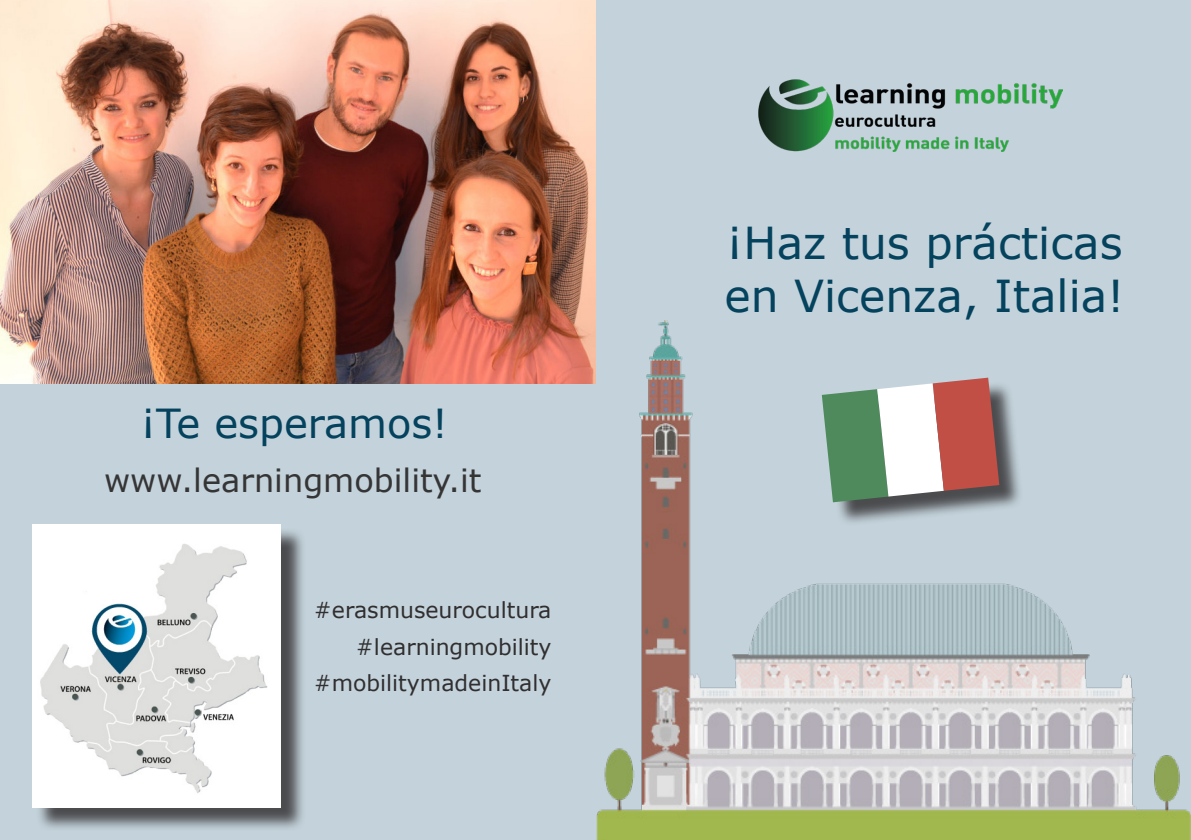
<style>
.page{position:relative;width:1191px;height:840px;background:#fff}
.page>*{position:absolute;margin:0;border:0;box-sizing:border-box;transform-origin:0 0}
.t1{font:44px "Verdana";color:#04425d}
.t2{font:40px "Verdana";color:#04425d}
.t3{font:32px "Verdana";color:#363536}
.t4{font:22px "Verdana";color:#312f30}
</style>
<div class="page">
<div style="left:0;top:0;width:1191px;height:839px;background:#c4d3db"></div>
<img style="left:758px;top:79px;width:305px;height:72px">
<img style="left:0;top:0;width:595px;height:383px">
<div style="left:36px;top:527px;width:269px;height:304px;background:#231f20;opacity:.75"></div>
<img style="left:33px;top:524px;width:248px;height:283px">
<img style="left:596px;top:320px;width:594px;height:519px">
<div style="left:825px;top:381px;width:198px;height:145px;background:#231f20;opacity:.75"></div>
<svg style="left:822px;top:377px;width:177px;height:125px"></svg>
<p class="t2" style="left:140px;top:396px;width:309px">¡Te esperamos!</p>
<p class="t3" style="left:104px;top:458px;width:379px">www.learningmobility.it</p>
<p class="t4" style="left:314px;top:595px;width:239px">#erasmuseurocultura</p>
<p class="t4" style="left:356px;top:631px;width:197px">#learningmobility</p>
<p class="t4" style="left:314px;top:667px;width:239px">#mobilitymadeinItaly</p>
<p class="t1" style="left:726px;top:212px;width:398px">¡Haz tus prácticas</p>
<p class="t1" style="left:724px;top:265px;width:401px">en Vicenza, Italia!</p>
</div>
